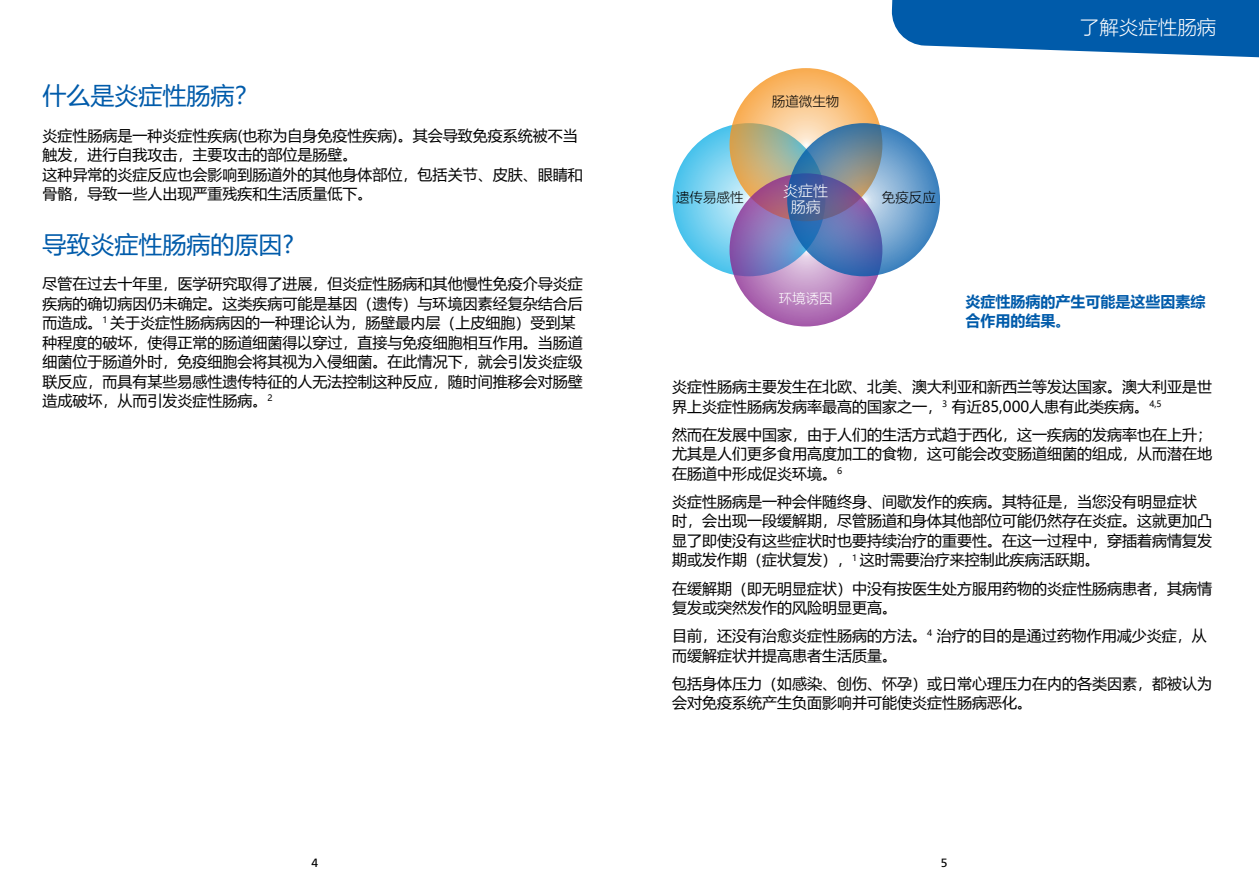
<style>
.page{position:relative;width:1259px;height:893px;background:#fff}
.page>*{position:absolute;margin:0;border:0;box-sizing:border-box;transform-origin:0 0}
.t1{font:24px "Microsoft Ya Hei";color:#005baa}
.t2{font:300 19.5px "Microsoft Ya Hei";color:#fff}
.t3{font:15px/19.5px "Microsoft Ya Hei";color:#000}
.t4{font:700 15px/19.5px "Microsoft Ya Hei";color:#005baa}
.t5{font:300 15px "Microsoft Ya Hei";color:#fff}
.t6{font:300 13.5px "Microsoft Ya Hei";color:#000}
.t7{font:300 13.5px "Microsoft Ya Hei";color:#fff}
.t8{font:12px "Frutiger LT Std";color:#000}
</style>
<div class="page">
<svg style="left:891px;top:0;width:368px;height:58px;background:#2271b5"></svg>
<svg style="left:672px;top:123px;width:153px;height:153px;background:#76d1f0"></svg>
<svg style="left:729px;top:68px;width:153px;height:153px;background:#e3ba7d"></svg>
<svg style="left:729px;top:173px;width:153px;height:153px;background:#a379b7"></svg>
<svg style="left:787px;top:123px;width:153px;height:153px;background:#5f83b3"></svg>
<h1 class="t1" style="left:43px;top:79px;width:217px">什么是炎症性肠病？</h1>
<p class="t3" style="left:43px;top:125px;width:541px">炎症性肠病是一种炎症性疾病(也称为自身免疫性疾病)。其会导致免疫系统被不当触发，进行自我攻击，主要攻击的部位是肠壁。<br>这种异常的炎症反应也会影响到肠道外的其他身体部位，包括关节、皮肤、眼睛和骨骼，导致一些人出现严重残疾和生活质量低下。</p>
<h1 class="t1" style="left:43px;top:228px;width:253px">导致炎症性肠病的原因?</h1>
<p class="t3" style="left:43px;top:274px;width:542px">尽管在过去十年里，医学研究取得了进展，但炎症性肠病和其他慢性免疫介导炎症疾病的确切病因仍未确定。这类疾病可能是基因（遗传）与环境因素经复杂结合后而造成。<sup>1</sup> 关于炎症性肠病病因的一种理论认为，肠壁最内层（上皮细胞）受到某种程度的破坏，使得正常的肠道细菌得以穿过，直接与免疫细胞相互作用。当肠道细菌位于肠道外时，免疫细胞会将其视为入侵细菌。在此情况下，就会引发炎症级联反应，而具有某些易感性遗传特征的人无法控制这种反应，随时间推移会对肠壁造成破坏，从而引发炎症性肠病。<sup>2</sup></p>
<p class="t6" style="left:772px;top:92px;width:69px">肠道微生物</p>
<p class="t6" style="left:676px;top:188px;width:69px">遗传易感性</p>
<p class="t5" style="left:783px;top:180px;width:46px">炎症性</p>
<p class="t6" style="left:882px;top:188px;width:55px">免疫反应</p>
<p class="t5" style="left:790px;top:196px;width:31px">肠病</p>
<h2 class="t2" style="left:1080px;top:14px;width:138px">了解炎症性肠病</h2>
<p class="t7" style="left:778px;top:289px;width:55px">环境诱因</p>
<p class="t4" style="left:965px;top:291px;width:241px">炎症性肠病的产生可能是这些因素综合作用的结果。</p>
<p class="t3" style="left:672px;top:377px;width:542px">炎症性肠病主要发生在北欧、北美、澳大利亚和新西兰等发达国家。澳大利亚是世界上炎症性肠病发病率最高的国家之一，<sup>3</sup> 有近85,000人患有此类疾病。<sup>4,5</sup></p>
<p class="t3" style="left:672px;top:424px;width:542px;text-align:justify">然而在发展中国家，由于人们的生活方式趋于西化，这一疾病的发病率也在上升；尤其是人们更多食用高度加工的食物，这可能会改变肠道细菌的组成，从而潜在地在肠道中形成促炎环境。<sup>6</sup></p>
<p class="t3" style="left:672px;top:491px;width:542px">炎症性肠病是一种会伴随终身、间歇发作的疾病。其特征是，当您没有明显症状时，会出现一段缓解期，尽管肠道和身体其他部位可能仍然存在炎症。这就更加凸显了即使没有这些症状时也要持续治疗的重要性。在这一过程中，穿插着病情复发期或发作期（症状复发），<sup>1</sup> 这时需要治疗来控制此疾病活跃期。</p>
<p class="t3" style="left:672px;top:578px;width:541px">在缓解期（即无明显症状）中没有按医生处方服用药物的炎症性肠病患者，其病情复发或突然发作的风险明显更高。</p>
<p class="t3" style="left:672px;top:625px;width:536px">目前，还没有治愈炎症性肠病的方法。<sup>4</sup> 治疗的目的是通过药物作用减少炎症，从而缓解症状并提高患者生活质量。</p>
<p class="t3" style="left:672px;top:673px;width:541px">包括身体压力（如感染、创伤、怀孕）或日常心理压力在内的各类因素，都被认为会对免疫系统产生负面影响并可能使炎症性肠病恶化。</p>
<p class="t8" style="left:311px;top:856px;width:8px">4</p>
<p class="t8" style="left:941px;top:856px;width:8px">5</p>
</div>
